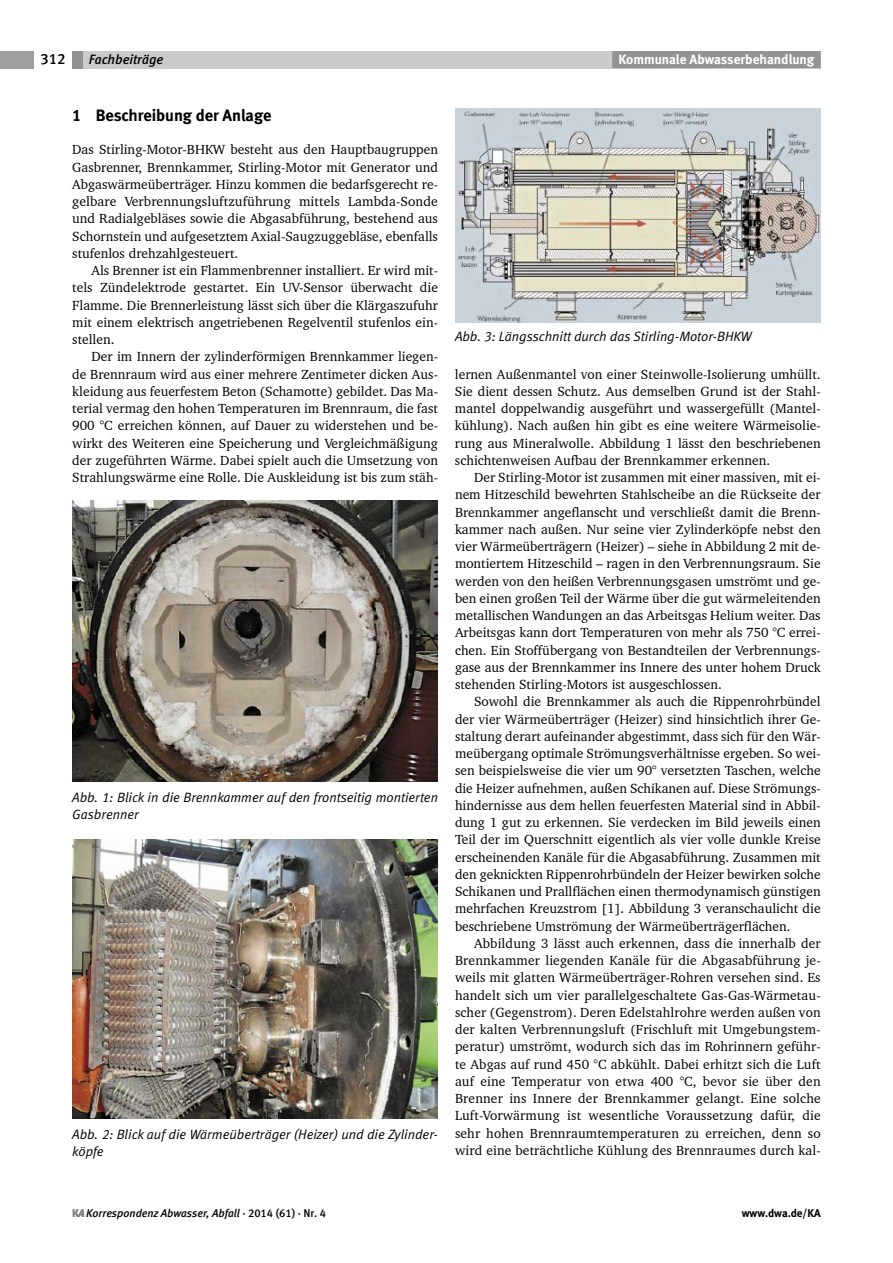
<style>
.page{position:relative;width:893px;height:1263px;background:#fff}
.page>*{position:absolute;margin:0;border:0;box-sizing:border-box;transform-origin:0 0}
.t1{font:16.5px "Meta Bold LF";letter-spacing:-.005em;color:#000}
.t2{font:15px "Meta Medium LF";color:#000}
.t3{font:13.5px/17.2px "Charter BT";color:#000;text-align:justify}
.t4{font:italic 13.5px/17.2px "Meta Normal LF";color:#000}
.t5{font:13.5px "Meta Bold LF";color:#fff}
.t6{font:italic 13.5px "Meta Medium LF";color:#000}
.t7{font:italic 11.25px "Meta Medium LF";letter-spacing:-.005em;color:#000}
.t8{font:700 11.25px "Meta";color:#000}
.s1{font-family:"Meta";font-weight:900;font-style:normal;color:#7c7c7c}
.s2{font-family:"Meta";font-weight:900;color:#7c7c7c}
.s3{font-style:normal}
</style>
<div class="page">
<div style="left:72px;top:51px;width:11px;height:17px;background:#939393"></div>
<div style="left:106px;top:51px;width:715px;height:17px;background:#cbcbcb"></div>
<div style="left:612px;top:51px;width:209px;height:17px;background:#939393"></div>
<div style="left:0;top:51px;width:34px;height:17px;background:#9f9f9f"></div>
<div style="left:83px;top:51px;width:86px;height:17px;background:#cbcbcb"></div>
<img style="left:72px;top:500px;width:366px;height:282px">
<img style="left:72px;top:839px;width:366px;height:279px">
<img style="left:455px;top:108px;width:366px;height:215px">
<p class="t2" style="left:40px;top:50px;width:27px">312</p>
<p class="t6" style="left:89px;top:51px;width:76px">Fachbeiträge</p>
<p class="t5" style="left:619px;top:51px;width:197px">Kommunale Abwasserbehandlung</p>
<p class="t1" style="left:72px;top:106px;width:201px">1 Beschreibung der Anlage</p>
<p class="t3" style="left:72px;top:141px;width:367px">Das Stirling-Motor-BHKW besteht aus den Hauptbaugruppen Gasbrenner, Brennkammer, Stirling-Motor mit Generator und Abgaswärmeüberträger. Hinzu kommen die bedarfsgerecht re&shy;gelbare Verbrennungsluftzuführung mittels Lambda-Sonde und Radialgebläses sowie die Abgasabführung, bestehend aus Schornstein und aufgesetztem Axial-Saugzuggebläse, ebenfalls stufenlos drehzahlgesteuert.</p>
<p class="t3" style="left:72px;top:262px;width:367px;text-indent:19px">Als Brenner ist ein Flammenbrenner installiert. Er wird mit&shy;tels Zündelektrode gestartet. Ein UV-Sensor überwacht die Flamme. Die Brennerleistung lässt sich über die Klärgaszufuhr mit einem elektrisch angetriebenen Regelventil stufenlos ein&shy;stellen.</p>
<p class="t3" style="left:72px;top:348px;width:367px;text-indent:19px">Der im Innern der zylinderförmigen Brennkammer liegen&shy;de Brennraum wird aus einer mehrere Zentimeter dicken Aus&shy;kleidung aus feuerfestem Beton (Schamotte) gebildet. Das Ma&shy;terial vermag den hohen Temperaturen im Brennraum, die fast 900 °C erreichen können, auf Dauer zu widerstehen und be&shy;wirkt des Weiteren eine Speicherung und Vergleichmäßigung der zugeführten Wärme. Dabei spielt auch die Umsetzung von Strahlungswärme eine Rolle. Die Auskleidung ist bis zum stäh-</p>
<p class="t4" style="left:72px;top:788px;width:367px">Abb. 1: Blick in die Brennkammer auf den frontseitig montierten<br>Gasbrenner</p>
<p class="t4" style="left:72px;top:1125px;width:367px">Abb. 2: Blick auf die Wärmeüberträger (Heizer) und die Zylinder&shy;köpfe</p>
<p class="t4" style="left:455px;top:328px;width:298px">Abb. 3: Längsschnitt durch das Stirling-Motor-BHKW</p>
<p class="t3" style="left:455px;top:365px;width:367px;text-align:left">lernen Außenmantel von einer Steinwolle-Isolierung umhüllt.<br>Sie dient dessen Schutz. Aus demselben Grund ist der Stahl&shy;mantel doppelwandig ausgeführt und wassergefüllt (Mantel&shy;kühlung). Nach außen hin gibt es eine weitere Wärmeisolie&shy;rung aus Mineralwolle. Abbildung 1 lässt den beschriebenen schichtenweisen Aufbau der Brennkammer erkennen.</p>
<p class="t3" style="left:455px;top:469px;width:367px;text-indent:19px">Der Stirling-Motor ist zusammen mit einer massiven, mit ei&shy;nem Hitzeschild bewehrten Stahlscheibe an die Rückseite der Brennkammer angeflanscht und verschließt damit die Brenn&shy;kammer nach außen. Nur seine vier Zylinderköpfe nebst den vier Wärmeüberträgern (Heizer) – siehe in Abbildung 2 mit de&shy;montiertem Hitzeschild – ragen in den Verbrennungsraum. Sie werden von den heißen Verbrennungsgasen umströmt und ge&shy;ben einen großen Teil der Wärme über die gut wärmeleitenden metallischen Wandungen an das Arbeitsgas Helium weiter. Das Arbeitsgas kann dort Temperaturen von mehr als 750 °C errei&shy;chen. Ein Stoffübergang von Bestandteilen der Verbrennungs&shy;gase aus der Brennkammer ins Innere des unter hohem Druck stehenden Stirling-Motors ist ausgeschlossen.</p>
<p class="t3" style="left:455px;top:693px;width:367px;text-indent:19px">Sowohl die Brennkammer als auch die Rippenrohrbündel der vier Wärmeüberträger (Heizer) sind hinsichtlich ihrer Ge&shy;staltung derart aufeinander abgestimmt, dass sich für den Wär&shy;meübergang optimale Strömungsverhältnisse ergeben. So wei&shy;sen beispielsweise die vier um 90° versetzten Taschen, welche die Heizer aufnehmen, außen Schikanen auf. Diese Strömungs&shy;hindernisse aus dem hellen feuerfesten Material sind in Abbil&shy;dung 1 gut zu erkennen. Sie verdecken im Bild jeweils einen Teil der im Querschnitt eigentlich als vier volle dunkle Kreise erscheinenden Kanäle für die Abgasabführung. Zusammen mit den geknickten Rippenrohrbündeln der Heizer bewirken solche Schikanen und Prallflächen einen thermodynamisch günstigen mehrfachen Kreuzstrom [1]. Abbildung 3 veranschaulicht die beschriebene Umströmung der Wärmeüberträgerflächen.</p>
<p class="t3" style="left:455px;top:934px;width:367px;text-indent:19px">Abbildung 3 lässt auch erkennen, dass die innerhalb der Brennkammer liegenden Kanäle für die Abgasabführung je&shy;weils mit glatten Wärmeüberträger-Rohren versehen sind. Es handelt sich um vier parallelgeschaltete Gas-Gas-Wärmetau&shy;scher (Gegenstrom). Deren Edelstahlrohre werden außen von der kalten Verbrennungsluft (Frischluft mit Umgebungstem&shy;peratur) umströmt, wodurch sich das im Rohrinnern geführ&shy;te Abgas auf rund 450 °C abkühlt. Dabei erhitzt sich die Luft auf eine Temperatur von etwa 400 °C, bevor sie über den Brenner ins Innere der Brennkammer gelangt. Eine solche Luft-Vorwärmung ist wesentliche Voraussetzung dafür, die sehr hohen Brennraumtemperaturen zu erreichen, denn so wird eine beträchtliche Kühlung des Brennraumes durch kal-</p>
<p class="t7" style="left:72px;top:1206px;width:255px"><span class="s1">K</span><span class="s2">A</span>Korrespondenz Abwasser, Abfall <span class="s3">· 2014 (61) · Nr. 4</span></p>
<p class="t8" style="left:742px;top:1206px;width:81px">www.dwa.de/KA</p>
</div>
